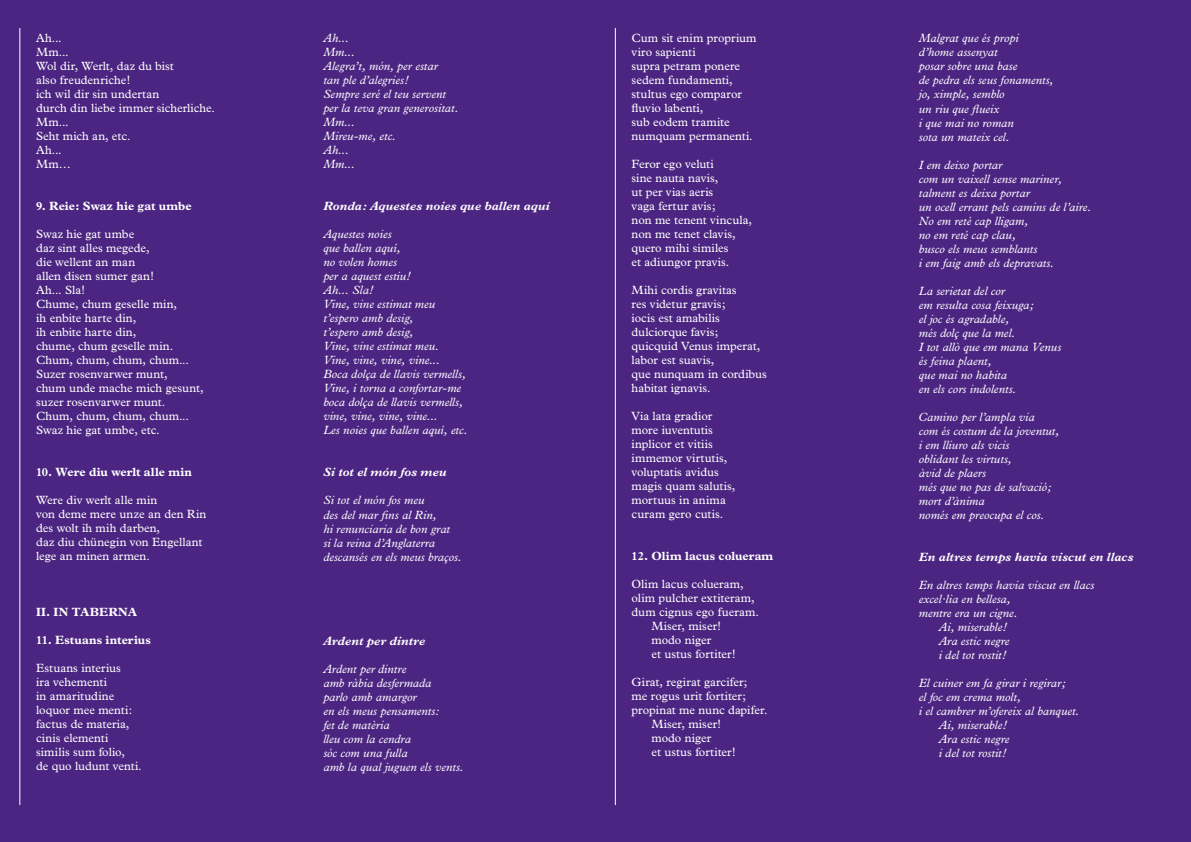
<style>
.page{position:relative;width:1191px;height:842px;background:#4c2582}
.page>*{position:absolute;margin:0;border:0;box-sizing:border-box;transform-origin:0 0}
.t1{font:italic 12px/14px "Plantin";letter-spacing:.005em;color:#fff}
.t2{font:12px/14px "Plantin";letter-spacing:.005em;color:#fff}
.t3{font:italic 700 12px "Plantin";letter-spacing:.01em;color:#fff}
.t4{font:700 12px "Plantin";letter-spacing:.005em;color:#fff}
</style>
<div class="page">
<hr style="left:19px;top:28px;width:1px;height:777px;background:#fff">
<hr style="left:615px;top:28px;width:1px;height:777px;background:#fff">
<p class="t2" style="left:36px;top:31px;width:180px">Ah...<br>Mm...<br>Wol dir, Werlt, daz du bist<br>also freudenriche!<br>ich wil dir sin undertan<br>durch din liebe immer sicherliche.<br>Mm...<br>Seht mich an, etc.<br>Ah...<br>Mm…</p>
<p class="t4" style="left:36px;top:199px;width:157px">9. Reie: Swaz hie gat umbe</p>
<p class="t2" style="left:36px;top:227px;width:169px">Swaz hie gat umbe<br>daz sint alles megede,<br>die wellent an man<br>allen disen sumer gan!<br>Ah... Sla!<br>Chume, chum geselle min,<br>ih enbite harte din,<br>ih enbite harte din,<br>chume, chum geselle min.<br>Chum, chum, chum, chum...<br>Suzer rosenvarwer munt,<br>chum unde mache mich gesunt, suzer rosenvarwer munt.<br>Chum, chum, chum, chum...<br>Swaz hie gat umbe, etc.</p>
<p class="t4" style="left:36px;top:465px;width:157px">10. Were diu werlt alle min</p>
<p class="t2" style="left:36px;top:493px;width:172px">Were div werlt alle min<br>von deme mere unze an den Rin des wolt ih mih darben,<br>daz diu chünegin von Engellant lege an minen armen.</p>
<p class="t4" style="left:36px;top:605px;width:103px">II. IN TABERNA</p>
<p class="t4" style="left:36px;top:633px;width:116px">11. Estuans interius</p>
<p class="t2" style="left:36px;top:661px;width:107px">Estuans interius<br>ira vehementi<br>in amaritudine loquor mee menti: factus de materia, cinis elementi similis sum folio,<br>de quo ludunt venti.</p>
<p class="t1" style="left:323px;top:31px;width:137px">Ah...<br>Mm...<br>Alegra’t, món, per estar<br>tan ple d’alegries!<br>Sempre seré el teu servent per la teva gran generositat.<br>Mm...<br>Mireu-me, etc.<br>Ah...<br>Mm...</p>
<p class="t3" style="left:323px;top:199px;width:228px">Ronda: Aquestes noies que ballen aquí</p>
<p class="t1" style="left:323px;top:227px;width:146px">Aquestes noies<br>que ballen aquí,<br>no volen homes<br>per a aquest estiu!<br>Ah... Sla!<br>Vine, vine estimat meu t’espero amb desig,<br>t’espero amb desig,<br>Vine, vine estimat meu.<br>Vine, vine, vine, vine...<br>Boca dolça de llavis vermells,<br>Vine, i torna a confortar-me boca dolça de llavis vermells, vine, vine, vine, vine...<br>Les noies que ballen aquí, etc.</p>
<p class="t3" style="left:323px;top:465px;width:125px">Si tot el món fos meu</p>
<p class="t1" style="left:323px;top:493px;width:140px">Si tot el món fos meu<br>des del mar fins al Rin,<br>hi renunciaria de bon grat<br>si la reina d’Anglaterra descansés en els meus braços.</p>
<p class="t3" style="left:323px;top:633px;width:103px">Ardent per dintre</p>
<p class="t1" style="left:323px;top:661px;width:142px">Ardent per dintre<br>amb ràbia desfermada<br>parlo amb amargor<br>en els meus pensaments:<br>fet de matèria<br>lleu com la cendra<br>sóc com una fulla<br>amb la qual juguen els vents.</p>
<p class="t2" style="left:631px;top:31px;width:127px">Cum sit enim proprium viro sapienti<br>supra petram ponere sedem fundamenti, stultus ego comparor fluvio labenti,<br>sub eodem tramite numquam permanenti.</p>
<p class="t2" style="left:631px;top:157px;width:122px">Feror ego veluti<br>sine nauta navis,<br>ut per vias aeris<br>vaga fertur avis;<br>non me tenent vincula, non me tenet clavis, quero mihi similes<br>et adiungor pravis.</p>
<p class="t2" style="left:631px;top:283px;width:137px">Mihi cordis gravitas<br>res videtur gravis;<br>iocis est amabilis dulciorque favis; quicquid Venus imperat, labor est suavis,<br>que nunquam in cordibus habitat ignavis.</p>
<p class="t2" style="left:631px;top:409px;width:105px">Via lata gradior more iuventutis inplicor et vitiis immemor virtutis, voluptatis avidus magis quam salutis, mortuus in anima curam gero cutis.</p>
<p class="t4" style="left:631px;top:549px;width:143px">12. Olim lacus colueram</p>
<p class="t2" style="left:631px;top:577px;width:113px">Olim lacus colueram,</p>
<p class="t2" style="left:631px;top:591px;width:124px">olim pulcher extiteram,</p>
<p class="t2" style="left:631px;top:605px;width:129px">dum cignus ego fueram.</p>
<p class="t2" style="left:651px;top:619px;width:71px">Miser, miser!</p>
<p class="t2" style="left:651px;top:633px;width:61px">modo niger</p>
<p class="t2" style="left:651px;top:647px;width:86px">et ustus fortiter!</p>
<p class="t2" style="left:631px;top:675px;width:117px">Girat, regirat garcifer;</p>
<p class="t2" style="left:631px;top:689px;width:116px">me rogus urit fortiter;</p>
<p class="t2" style="left:631px;top:703px;width:137px">propinat me nunc dapifer.</p>
<p class="t2" style="left:651px;top:717px;width:71px">Miser, miser!</p>
<p class="t2" style="left:651px;top:731px;width:61px">modo niger</p>
<p class="t2" style="left:651px;top:745px;width:86px">et ustus fortiter!</p>
<p class="t1" style="left:919px;top:31px;width:136px">Malgrat que és propi d’home assenyat<br>posar sobre una base<br>de pedra els seus fonaments, jo, ximple, semblo<br>un riu que flueix<br>i que mai no roman<br>sota un mateix cel.</p>
<p class="t1" style="left:919px;top:157px;width:174px">I em deixo portar<br>com un vaixell sense mariner, talment es deixa portar<br>un ocell errant pels camins de l’aire.<br>No em reté cap lligam,<br>no em reté cap clau,<br>busco els meus semblants<br>i em faig amb els depravats.</p>
<p class="t1" style="left:919px;top:283px;width:144px">La serietat del cor<br>em resulta cosa feixuga;<br>el joc és agradable,<br>més dolç que la mel.<br>I tot allò que em mana Venus és feina plaent,<br>que mai no habita<br>en els cors indolents.</p>
<p class="t1" style="left:919px;top:409px;width:142px">Camino per l’ampla via<br>com és costum de la joventut, i em lliuro als vicis<br>oblidant les virtuts,<br>àvid de plaers<br>més que no pas de salvació; mort d’ànima<br>només em preocupa el cos.</p>
<p class="t3" style="left:919px;top:549px;width:216px">En altres temps havia viscut en llacs</p>
<p class="t1" style="left:919px;top:577px;width:177px">En altres temps havia viscut en llacs</p>
<p class="t1" style="left:919px;top:591px;width:93px">excel·lia en bellesa,</p>
<p class="t1" style="left:919px;top:605px;width:100px">mentre era un cigne.</p>
<p class="t1" style="left:938px;top:619px;width:70px">Ai, miserable!</p>
<p class="t1" style="left:938px;top:633px;width:72px">Ara estic negre</p>
<p class="t1" style="left:938px;top:647px;width:69px">i del tot rostit!</p>
<p class="t1" style="left:919px;top:675px;width:148px">El cuiner em fa girar i regirar;</p>
<p class="t1" style="left:919px;top:689px;width:103px">el foc em crema molt,</p>
<p class="t1" style="left:919px;top:703px;width:162px">i el cambrer m’ofereix al banquet.</p>
<p class="t1" style="left:938px;top:717px;width:70px">Ai, miserable!</p>
<p class="t1" style="left:938px;top:731px;width:72px">Ara estic negre</p>
<p class="t1" style="left:938px;top:745px;width:69px">i del tot rostit!</p>
</div>
